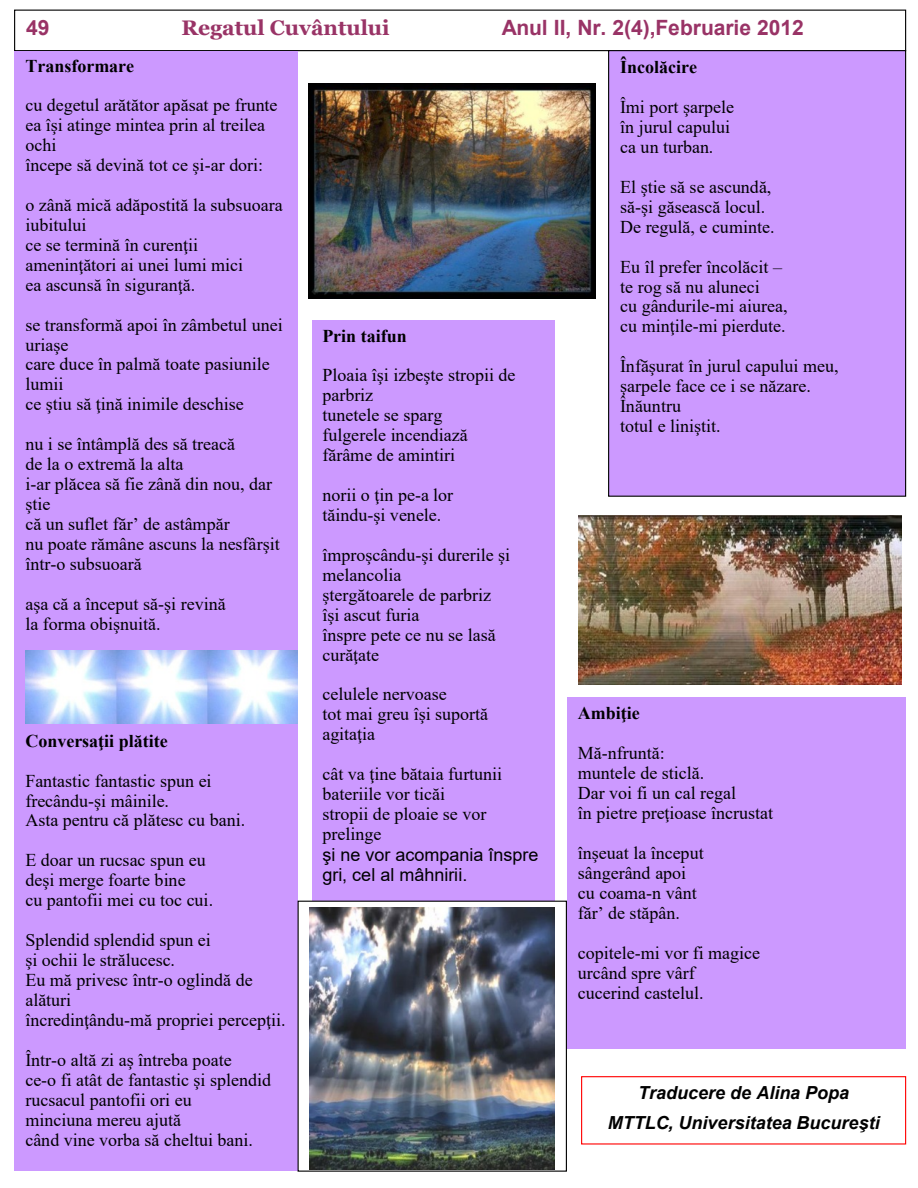
<style>
.page{position:relative;width:918px;height:1188px;background:#fff}
.page>*{position:absolute;margin:0;border:0;box-sizing:border-box;transform-origin:0 0}
.t1{font:700 21px "Arial";letter-spacing:-.005em;color:#936}
.t2{font:700 21px "Georgia";color:#936}
.t3{font:18px/20px "Times New Roman";color:#000}
.t4{font:700 18px "Times New Roman";color:#000}
.t5{font:italic 700 18px/30.3px "Arial";color:#000;text-align:center}
.t6{font:18px/20.4px "Arial";color:#000}
</style>
<div class="page">
<div style="left:14px;top:10px;width:892px;height:41px;border:1px solid #000"></div>
<img style="left:579px;top:515px;width:323px;height:169px">
<div style="left:15px;top:51px;width:283px;height:594px;background:#c9f"></div>
<div style="left:312px;top:321px;width:243px;height:580px;background:#c9f"></div>
<div style="left:609px;top:51px;width:297px;height:445px;background:#c9f"></div>
<div style="left:608px;top:50px;width:298px;height:447px;border:1px solid #000"></div>
<div style="left:15px;top:726px;width:283px;height:445px;background:#c9f"></div>
<div style="left:581px;top:1076px;width:325px;height:69px;border:1px solid #f00"></div>
<img style="left:310px;top:907px;width:244px;height:262px">
<div style="left:15px;top:645px;width:283px;height:81px;background:#c9f"></div>
<img style="left:25px;top:650px;width:272px;height:73px">
<img style="left:309px;top:83px;width:287px;height:215px">
<div style="left:567px;top:698px;width:338px;height:351px;background:#c9f"></div>
<p class="t1" style="left:26px;top:20px;width:25px">49</p>
<p class="t2" style="left:181px;top:19px;width:210px">Regatul Cuvântului</p>
<p class="t1" style="left:502px;top:20px;width:304px">Anul II, Nr. 2(4),Februarie 2012</p>
<p class="t4" style="left:25px;top:60px;width:110px">Transformare</p>
<p class="t3" style="left:25px;top:97px;width:254px">cu degetul arătător apăsat pe frunte ea îşi atinge mintea prin al treilea ochi<br>începe să devină tot ce şi-ar dori:</p>
<p class="t3" style="left:25px;top:197px;width:259px">o zână mică adăpostită la subsuoara iubitului<br>ce se termină în curenţii ameninţători ai unei lumi mici<br>ea ascunsă în siguranţă.</p>
<p class="t3" style="left:25px;top:316px;width:259px">se transformă apoi în zâmbetul unei uriaşe<br>care duce în palmă toate pasiunile lumii<br>ce ştiu să ţină inimile deschise</p>
<p class="t3" style="left:25px;top:436px;width:256px">nu i se întâmplă des să treacă<br>de la o extremă la alta<br>i-ar plăcea să fie zână din nou, dar ştie<br>că un suflet făr’ de astâmpăr<br>nu poate rămâne ascuns la nesfârşit într-o subsuoară</p>
<p class="t3" style="left:25px;top:595px;width:202px">aşa că a început să-şi revină la forma obişnuită.</p>
<p class="t4" style="left:620px;top:60px;width:78px">Încolăcire</p>
<p class="t3" style="left:620px;top:99px;width:115px">Îmi port şarpele în jurul capului ca un turban.</p>
<p class="t3" style="left:620px;top:179px;width:156px">El ştie să se ascundă, să-şi găsească locul.<br>De regulă, e cuminte.</p>
<p class="t3" style="left:620px;top:258px;width:169px">Eu îl prefer încolăcit – te rog să nu aluneci<br>cu gândurile-mi aiurea, cu minţile-mi pierdute.</p>
<p class="t3" style="left:620px;top:358px;width:220px">Înfăşurat în jurul capului meu, şarpele face ce i se năzare.<br>Înăuntru<br>totul e liniştit.</p>
<p class="t4" style="left:322px;top:330px;width:86px">Prin taifun</p>
<p class="t3" style="left:322px;top:367px;width:194px">Ploaia îşi izbeşte stropii de parbriz<br>tunetele se sparg<br>fulgerele incendiază fărâme de amintiri</p>
<p class="t3" style="left:322px;top:487px;width:132px">norii o ţin pe-a lor tăindu-şi venele.</p>
<p class="t3" style="left:322px;top:547px;width:189px">împroşcându-şi durerile şi melancolia<br>ştergătoarele de parbriz îşi ascut furia<br>înspre pete ce nu se lasă curăţate</p>
<p class="t3" style="left:322px;top:686px;width:167px">celulele nervoase<br>tot mai greu îşi suportă agitaţia</p>
<p class="t3" style="left:322px;top:766px;width:181px">cât va ţine bătaia furtunii bateriile vor ticăi<br>stropii de ploaie se vor prelinge</p>
<p class="t6" style="left:322px;top:846px;width:217px">şi ne vor acompania înspre gri, cel al mâhnirii.</p>
<p class="t4" style="left:578px;top:707px;width:63px">Ambiţie</p>
<p class="t3" style="left:578px;top:745px;width:197px">Mă-nfruntă:<br>muntele de sticlă.<br>Dar voi fi un cal regal<br>în pietre preţioase încrustat</p>
<p class="t3" style="left:578px;top:845px;width:127px">înşeuat la început sângerând apoi cu coama-n vânt făr’ de stăpân.</p>
<p class="t3" style="left:578px;top:945px;width:184px">copitele-mi vor fi magice urcând spre vârf cucerind castelul.</p>
<p class="t4" style="left:25px;top:735px;width:144px">Conversaţii plătite</p>
<p class="t3" style="left:25px;top:772px;width:221px">Fantastic fantastic spun ei frecându-şi mâinile.<br>Asta pentru că plătesc cu bani.</p>
<p class="t3" style="left:25px;top:852px;width:189px">E doar un rucsac spun eu deşi merge foarte bine<br>cu pantofii mei cu toc cui.</p>
<p class="t3" style="left:25px;top:932px;width:262px">Splendid splendid spun ei<br>şi ochii le strălucesc.<br>Eu mă privesc într-o oglindă de alături<br>încredinţându-mă propriei percepţii.</p>
<p class="t3" style="left:25px;top:1051px;width:247px">Într-o altă zi aş întreba poate<br>ce-o fi atât de fantastic şi splendid rucsacul pantofii ori eu<br>minciuna mereu ajută<br>când vine vorba să cheltui bani.</p>
<p class="t5" style="left:608px;top:1079px;width:274px">Traducere de Alina Popa<br>MTTLC, Universitatea Bucureşti</p>
</div>
